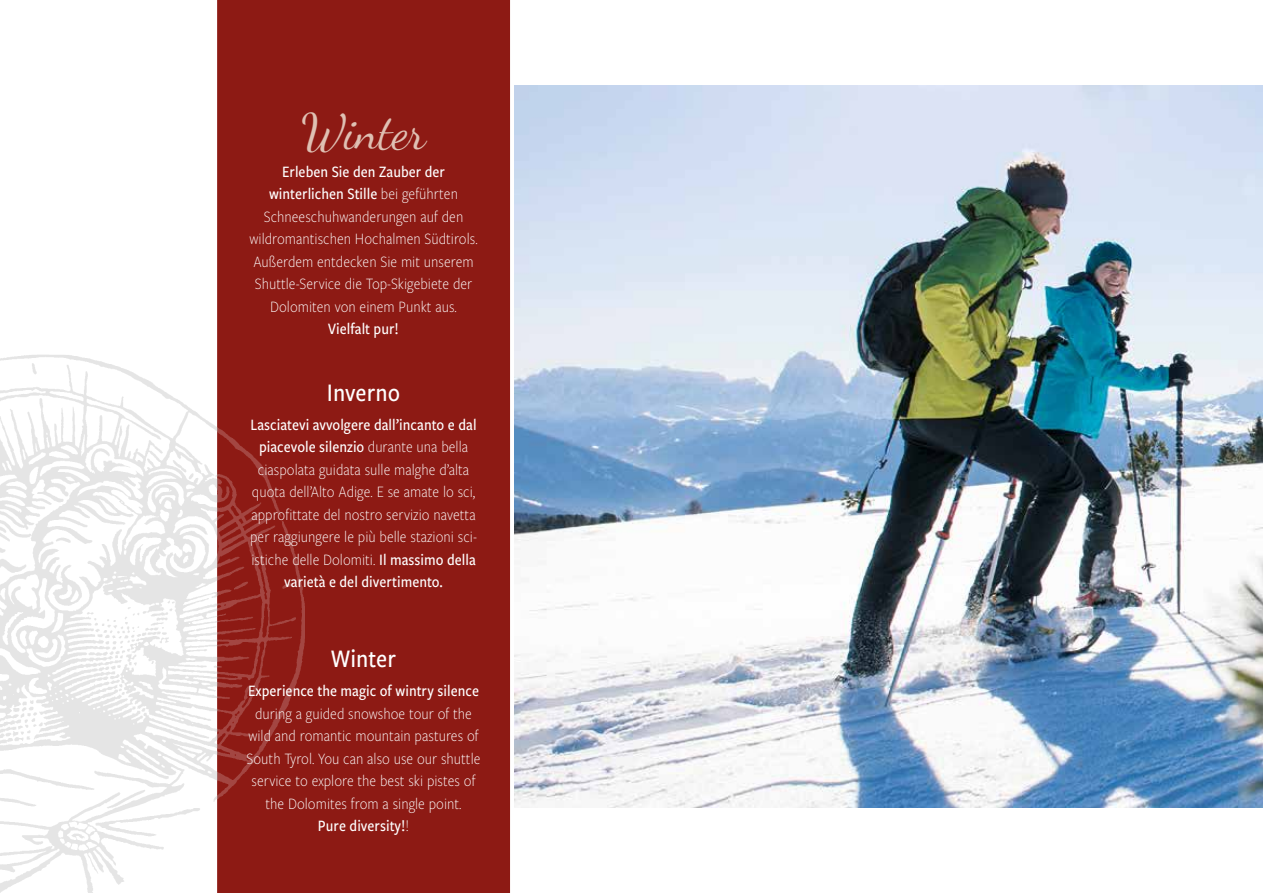
<style>
.page{position:relative;width:1263px;height:893px;background:#fff}
.page>*{position:absolute;margin:0;border:0;box-sizing:border-box;transform-origin:0 0}
.t1{font:48.75px "Dancing Script";color:#dfc0b3}
.t2{font:500 26.25px "Freight Sans Cnd Pro";color:#fff}
.t3{font:300 16.5px/22.5px "Freight Sans Cnd Pro";color:#fff;text-align:center}
.t4{font:500 16.5px "Freight Sans Cnd Pro";color:#fff}
.s1{font-weight:500}
</style>
<div class="page">
<div style="left:217px;top:0;width:294px;height:893px;background:#8d1a14"></div>
<svg style="left:217px;top:639px;width:101px;height:254px"></svg>
<svg style="left:217px;top:337px;width:101px;height:241px"></svg>
<img style="left:0;top:355px;width:217px;height:538px">
<img style="left:514px;top:85px;width:749px;height:723px">
<h1 class="t1" style="left:301px;top:95px;width:126px">Winter</h1>
<p class="t3" style="left:249px;top:160px;width:230px"><span class="s1">Erleben Sie den Zauber der winterlichen Stille</span> bei geführten Schneeschuhwanderungen auf den wildromantischen Hochalmen Südtirols.<br>Außerdem entdecken Sie mit unserem Shuttle-Service die Top-Skigebiete der Dolomiten von einem Punkt aus.</p>
<p class="t4" style="left:328px;top:318px;width:72px">Vielfalt pur!</p>
<h2 class="t2" style="left:327px;top:375px;width:75px">Inverno</h2>
<p class="t3" style="left:250px;top:412px;width:228px"><span class="s1">Lasciatevi avvolgere dall’incanto e dal piacevole silenzio</span> durante una bella ciaspolata guidata sulle malghe d’alta quota dell’Alto Adige. E se amate lo sci, approfittate del nostro servizio navetta per raggiungere le più belle stazioni sci&shy;istiche delle Dolomiti. <span class="s1">Il massimo della varietà e del divertimento.</span></p>
<h2 class="t2" style="left:331px;top:641px;width:67px">Winter</h2>
<p class="t4" style="left:248px;top:680px;width:233px">Experience the magic of wintry silence</p>
<p class="t3" style="left:247px;top:701px;width:235px">during a guided snowshoe tour of the wild and romantic mountain pastures of South Tyrol. You can also use our shuttle service to explore the best ski pistes of the Dolomites from a single point.<br><span class="s1">Pure diversity!</span>!</p>
</div>
